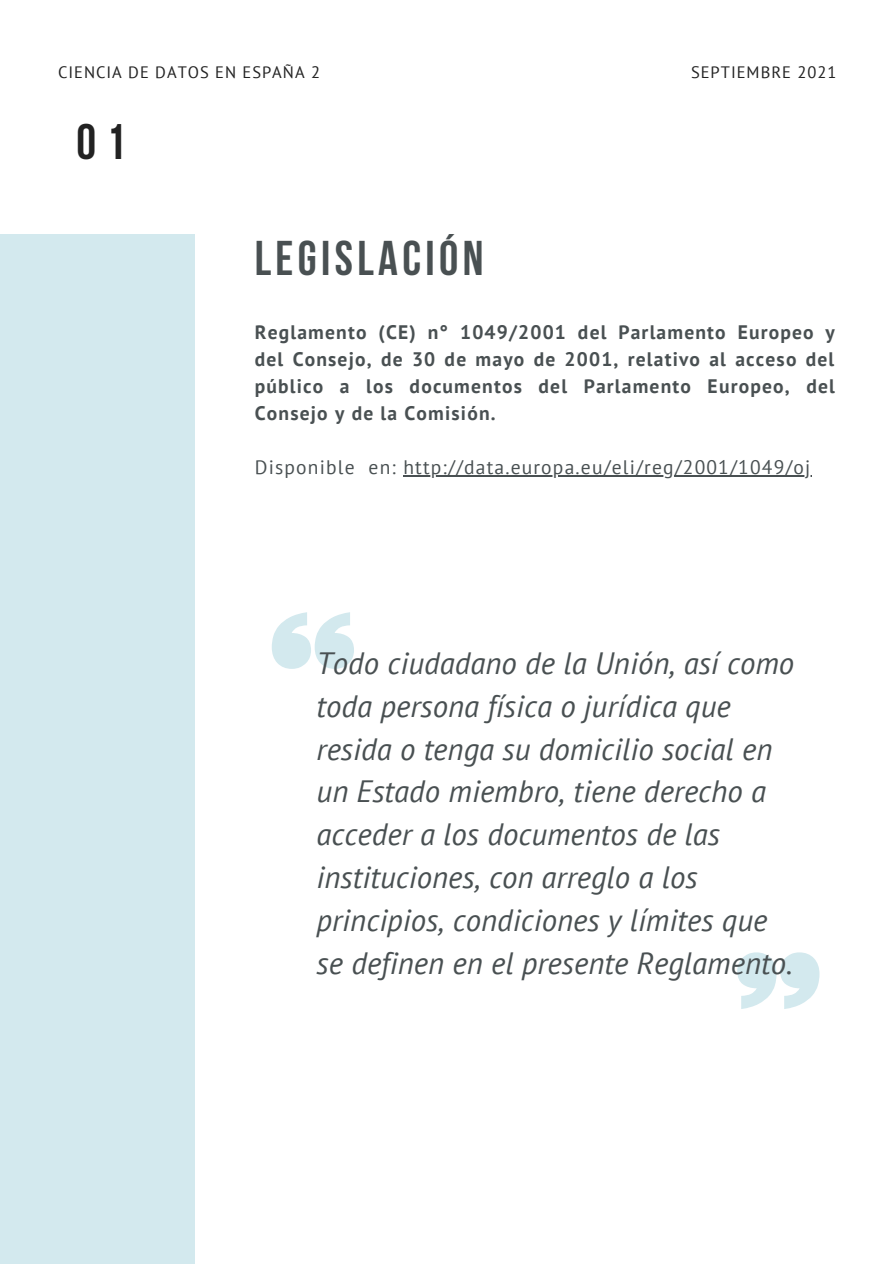
<style>
.page{position:relative;width:894px;height:1264px;background:#fff}
.page>*{position:absolute;margin:0;border:0;box-sizing:border-box;transform-origin:0 0}
.t1{font:700 49.65px "Bebas Neue";color:#222}
.t2{font:700 48.6px "Bebas Neue";letter-spacing:.09em;color:#495052}
.t3{font:italic 30.75px/42.8px "PT Sans";color:#495052}
.t4{font:700 19.5px/27px "PT Sans";letter-spacing:.06em;color:#495052;text-align:justify}
.t5{font:19.5px "PT Sans";letter-spacing:.06em;color:#495052}
.t6{font:16.5px "PT Sans";letter-spacing:.06em;color:#222}
</style>
<div class="page">
<hr style="left:403px;top:475px;width:408px;height:1px;background:#495052">
<svg style="left:272px;top:612px;width:82px;height:57px"></svg>
<svg style="left:737px;top:952px;width:82px;height:57px"></svg>
<div style="left:0;top:234px;width:195px;height:1029px;background:#d3e9ee"></div>
<p class="t6" style="left:58px;top:61px;width:263px">CIENCIA DE DATOS EN ESPAÑA 2</p>
<p class="t6" style="left:690px;top:61px;width:147px">SEPTIEMBRE 2021</p>
<h1 class="t1" style="left:77px;top:122px;width:51px">01</h1>
<h2 class="t2" style="left:255px;top:238px;width:230px">LEGISLACIÓN</h2>
<p class="t4" style="left:255px;top:318px;width:581px">Reglamento (CE) n° 1049/2001 del Parlamento Europeo y del Consejo, de 30 de mayo de 2001, relativo al acceso del público a los documentos del Parlamento Europeo, del Consejo y de la Comisión.</p>
<p class="t5" style="left:255px;top:454px;width:557px">Disponible en: http://data.europa.eu/eli/reg/2001/1049/oj</p>
<p class="t3" style="left:316px;top:641px;width:479px">Todo ciudadano de la Unión, así como toda persona física o jurídica que resida o tenga su domicilio social en un Estado miembro, tiene derecho a acceder a los documentos de las instituciones, con arreglo a los principios, condiciones y límites que se definen en el presente Reglamento.</p>
</div>
